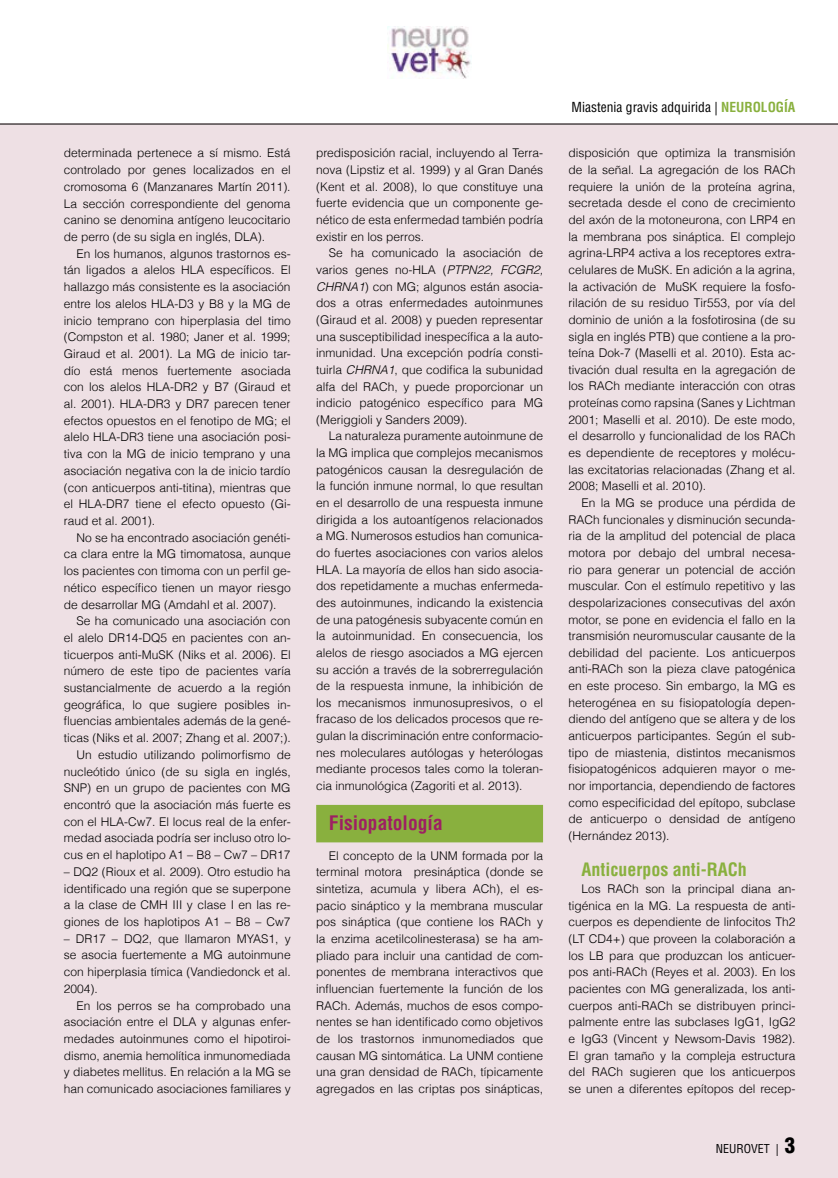
<style>
.page{position:relative;width:838px;height:1178px;background:#fff}
.page>*{position:absolute;margin:0;border:0;box-sizing:border-box;transform-origin:0 0}
.t1{font:700 condensed 19.5px "Helvetica";color:#9e1f63}
.t2{font:700 condensed 18px "Helvetica";color:#89b03e}
.t3{font:condensed 13.5px "Helvetica";color:#000}
.t4{font:300 12px/16.6px "Helvetica";color:#000;text-align:justify}
.t5{font:condensed 12px "Helvetica";color:#000}
.s1{font-style:italic}
.s2{font-weight:700;color:#89b03e}
.s3{font-weight:900;font-size:21px}
</style>
<div class="page">
<div style="left:0;top:124px;width:838px;height:1054px;background:#eee0e4"></div>
<hr style="left:0;top:124px;width:838px;height:1px;background:#000">
<img style="left:388px;top:26px;width:83px;height:52px">
<div style="left:316px;top:805px;width:227px;height:37px;background:#89b03e"></div>
<p class="t4" style="left:64px;top:144px;width:228px">determinada pertenece a sí mismo. Está controlado por genes localizados en el cromosoma 6 (Manzanares Martín 2011).<br>La sección correspondiente del genoma canino se denomina antígeno leucocitario de perro (de su sigla en inglés, DLA).</p>
<p class="t4" style="left:64px;top:245px;width:228px;text-indent:13px">En los humanos, algunos trastornos es&shy;tán ligados a alelos HLA específicos. El hallazgo más consistente es la asociación entre los alelos HLA-D3 y B8 y la MG de inicio temprano con hiperplasia del timo (Compston et al. 1980; Janer et al. 1999; Giraud et al. 2001). La MG de inicio tar&shy;dío está menos fuertemente asociada con los alelos HLA-DR2 y B7 (Giraud et al. 2001). HLA-DR3 y DR7 parecen tener efectos opuestos en el fenotipo de MG; el alelo HLA-DR3 tiene una asociación posi&shy;tiva con la MG de inicio temprano y una asociación negativa con la de inicio tardío (con anticuerpos anti-titina), mientras que el HLA-DR7 tiene el efecto opuesto (Gi&shy;raud et al. 2001).</p>
<p class="t4" style="left:64px;top:528px;width:228px;text-indent:13px">No se ha encontrado asociación genéti&shy;ca clara entre la MG timomatosa, aunque los pacientes con timoma con un perfil ge&shy;nético específico tienen un mayor riesgo de desarrollar MG (Amdahl et al. 2007).</p>
<p class="t4" style="left:64px;top:612px;width:228px;text-align:right">Se ha comunicado una asociación con<br>el alelo DR14-DQ5 en pacientes con an&shy;ticuerpos anti-MuSK (Niks et al. 2006). El número de este tipo de pacientes varía sustancialmente de acuerdo a la región geográfica, lo que sugiere posibles in&shy;fluencias ambientales además de la gené&shy;ticas (Niks et al. 2007; Zhang et al. 2007;).<br>Un estudio utilizando polimorfismo de nucleótido único (de su sigla en inglés, SNP) en un grupo de pacientes con MG encontró que la asociación más fuerte es con el HLA-Cw7. El locus real de la enfer&shy;medad asociada podría ser incluso otro lo&shy;cus en el haplotipo A1 – B8 – Cw7 – DR17</p>
<p class="t4" style="left:64px;top:863px;width:228px">– DQ2 (Rioux et al. 2009). Otro estudio ha identificado una región que se superpone a la clase de CMH III y clase I en las re&shy;giones de los haplotipos A1 – B8 – Cw7</p>
<p class="t4" style="left:64px;top:929px;width:228px">– DR17 – DQ2, que llamaron MYAS1, y se asocia fuertemente a MG autoinmune con hiperplasia tímica (Vandiedonck et al.<br>2004).</p>
<p class="t4" style="left:64px;top:996px;width:228px;text-indent:13px">En los perros se ha comprobado una asociación entre el DLA y algunas enfer&shy;medades autoinmunes como el hipotiroi&shy;dismo, anemia hemolítica inmunomediada y diabetes mellitus. En relación a la MG se han comunicado asociaciones familiares y</p>
<p class="t4" style="left:316px;top:144px;width:228px">predisposición racial, incluyendo al Terra&shy;nova (Lipstiz et al. 1999) y al Gran Danés (Kent et al. 2008), lo que constituye una fuerte evidencia que un componente ge&shy;nético de esta enfermedad también podría existir en los perros.</p>
<p class="t4" style="left:316px;top:244px;width:228px;text-indent:13px">Se ha comunicado la asociación de varios genes no-HLA (<span class="s1">PTPN22, FCGR2, CHRNA1</span>) con MG; algunos están asocia&shy;dos a otras enfermedades autoinmunes (Giraud et al. 2008) y pueden representar una susceptibilidad inespecífica a la auto&shy;inmunidad. Una excepción podría consti&shy;tuirla <span class="s1">CHRNA1</span>, que codifica la subunidad alfa del RACh, y puede proporcionar un indicio patogénico específico para MG (Meriggioli y Sanders 2009).</p>
<p class="t4" style="left:316px;top:427px;width:228px;text-indent:13px">La naturaleza puramente autoinmune de la MG implica que complejos mecanismos patogénicos causan la desregulación de la función inmune normal, lo que resultan en el desarrollo de una respuesta inmune dirigida a los autoantígenos relacionados a MG. Numerosos estudios han comunica&shy;do fuertes asociaciones con varios alelos HLA. La mayoría de ellos han sido asocia&shy;dos repetidamente a muchas enfermeda&shy;des autoinmunes, indicando la existencia de una patogénesis subyacente común en la autoinmunidad. En consecuencia, los alelos de riesgo asociados a MG ejercen su acción a través de la sobrerregulación de la respuesta inmune, la inhibición de los mecanismos inmunosupresivos, o el fracaso de los delicados procesos que re&shy;gulan la discriminación entre conformacio&shy;nes moleculares autólogas y heterólogas mediante procesos tales como la toleran&shy;cia inmunológica (Zagoriti et al. 2013).</p>
<h1 class="t1" style="left:329px;top:811px;width:115px">Fisiopatología</h1>
<p class="t4" style="left:316px;top:847px;width:228px;text-indent:13px">El concepto de la UNM formada por la terminal motora presináptica (donde se sintetiza, acumula y libera ACh), el es&shy;pacio sináptico y la membrana muscular pos sináptica (que contiene los RACh y la enzima acetilcolinesterasa) se ha am&shy;pliado para incluir una cantidad de com&shy;ponentes de membrana interactivos que influencian fuertemente la función de los RACh. Además, muchos de esos compo&shy;nentes se han identificado como objetivos de los trastornos inmunomediados que causan MG sintomática. La UNM contiene una gran densidad de RACh, típicamente agregados en las criptas pos sinápticas,</p>
<p class="t3" style="left:571px;top:99px;width:225px">Miastenia gravis adquirida | <span class="s2">NEUROLOGÍA</span></p>
<p class="t4" style="left:568px;top:144px;width:228px">disposición que optimiza la transmisión de la señal. La agregación de los RACh requiere la unión de la proteína agrina, secretada desde el cono de crecimiento del axón de la motoneurona, con LRP4 en la membrana pos sináptica. El complejo agrina-LRP4 activa a los receptores extra&shy;celulares de MuSK. En adición a la agrina, la activación de MuSK requiere la fosfo&shy;rilación de su residuo Tir553, por vía del dominio de unión a la fosfotirosina (de su sigla en inglés PTB) que contiene a la pro&shy;teína Dok-7 (Maselli et al. 2010). Esta ac&shy;tivación dual resulta en la agregación de los RACh mediante interacción con otras proteínas como rapsina (Sanes y Lichtman 2001; Maselli et al. 2010). De este modo, el desarrollo y funcionalidad de los RACh es dependiente de receptores y molécu&shy;las excitatorias relacionadas (Zhang et al.<br>2008; Maselli et al. 2010).</p>
<p class="t4" style="left:568px;top:494px;width:228px;text-indent:13px">En la MG se produce una pérdida de RACh funcionales y disminución secunda&shy;ria de la amplitud del potencial de placa motora por debajo del umbral necesa&shy;rio para generar un potencial de acción muscular. Con el estímulo repetitivo y las despolarizaciones consecutivas del axón motor, se pone en evidencia el fallo en la transmisión neuromuscular causante de la debilidad del paciente. Los anticuerpos anti-RACh son la pieza clave patogénica en este proceso. Sin embargo, la MG es heterogénea en su fisiopatología depen&shy;diendo del antígeno que se altera y de los anticuerpos participantes. Según el sub&shy;tipo de miastenia, distintos mecanismos fisiopatogénicos adquieren mayor o me&shy;nor importancia, dependiendo de factores como especificidad del epítopo, subclase de anticuerpo o densidad de antígeno (Hernández 2013).</p>
<h2 class="t2" style="left:581px;top:858px;width:167px">Anticuerpos anti-RACh</h2>
<p class="t4" style="left:568px;top:880px;width:228px;text-indent:13px">Los RACh son la principal diana an&shy;tigénica en la MG. La respuesta de anti&shy;cuerpos es dependiente de linfocitos Th2 (LT CD4+) que proveen la colaboración a los LB para que produzcan los anticuer&shy;pos anti-RACh (Reyes et al. 2003). En los pacientes con MG generalizada, los anti&shy;cuerpos anti-RACh se distribuyen princi&shy;palmente entre las subclases IgG1, IgG2 e IgG3 (Vincent y Newsom-Davis 1982).<br>El gran tamaño y la compleja estructura del RACh sugieren que los anticuerpos se unen a diferentes epítopos del recep-</p>
<p class="t5" style="left:716px;top:1141px;width:81px">NEUROVET | <span class="s3">3</span></p>
</div>
